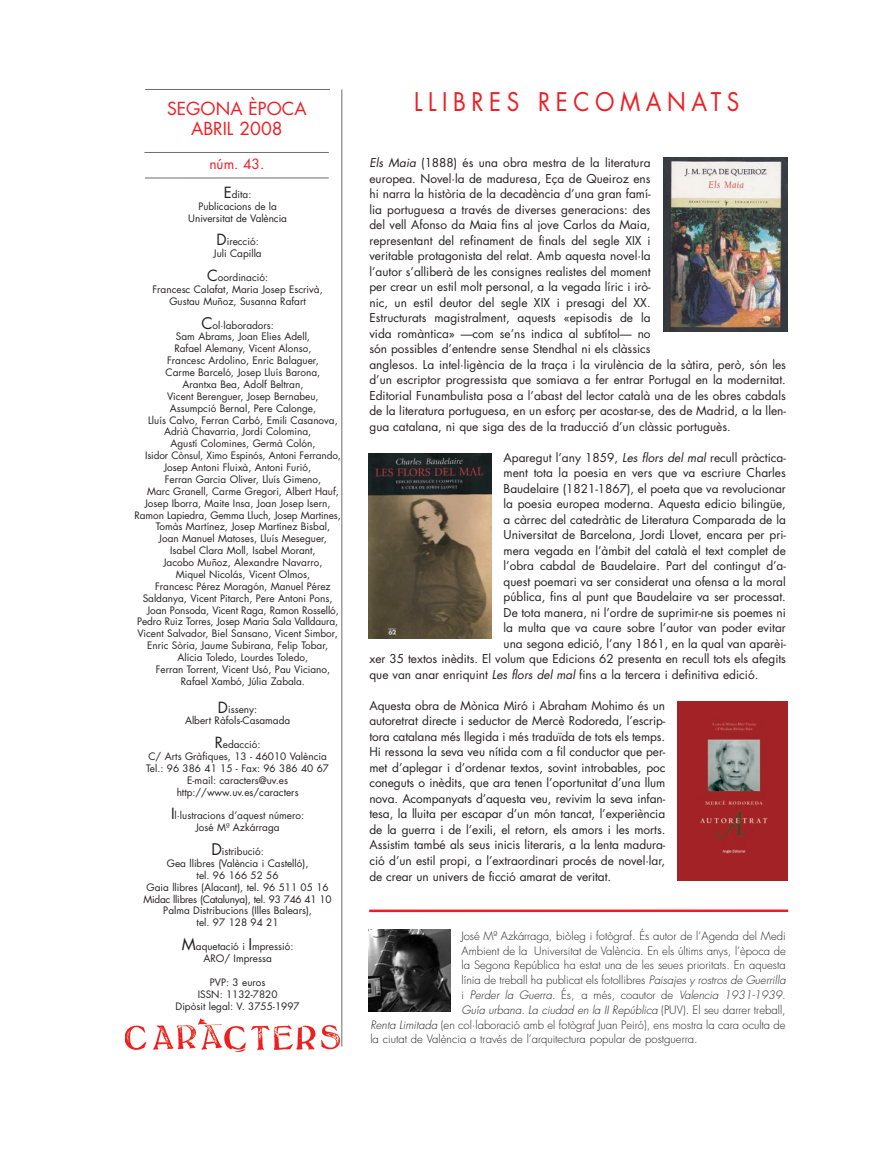
<style>
.page{position:relative;width:869px;height:1170px;background:#fff}
.page>*{position:absolute;margin:0;border:0;box-sizing:border-box;transform-origin:0 0}
.t1{font:25px "Futura";letter-spacing:.245em;color:#ee1d23;scale:.9 1}
.t2{font:17.5px "Futura";color:#ee1d23}
.t3{font:13.75px "Futura";color:#ee1d23}
.t4{font:11.88px/15.5px "Futura";color:#231f20}
.t5{font:300 11.25px "Futura";color:#231f20}
.t6{font:italic 300 11.25px "Futura";color:#231f20}
.t7{font:10px/11.9px "Futura";color:#231f20;text-align:center}
.s1{font-style:italic}
.s2{font-size:15px}
.s3{font-size:15.62px}
.s4{font-style:normal}
</style>
<div class="page">
<img style="left:126px;top:1018px;width:216px;height:35px">
<hr style="left:341px;top:89px;width:1px;height:957px;background:#6c6d70">
<hr style="left:145px;top:89px;width:185px;height:1px;background:#6c6d70">
<hr style="left:145px;top:178px;width:183px;height:1px;background:#6c6d70">
<hr style="left:369px;top:909px;width:418px;height:3px;background:#ee1d23">
<hr style="left:144px;top:152px;width:185px;height:1px;background:#6c6d70">
<img style="left:663px;top:158px;width:123px;height:173px">
<svg style="left:450px;top:929px;width:1px;height:82px"></svg>
<img style="left:368px;top:929px;width:82px;height:82px">
<img style="left:677px;top:701px;width:109px;height:179px">
<img style="left:368px;top:454px;width:123px;height:184px">
<h2 class="t2" style="left:167px;top:100px;width:141px">SEGONA EPOCA</h2>
<h1 class="t1" style="left:414px;top:91px;width:363px">LLIBRES RECOMANATS</h1>
<h2 class="t2" style="left:191px;top:120px;width:93px">ABRIL 2008</h2>
<p class="t3" style="left:209px;top:158px;width:56px">núm. 43.</p>
<h2 class="t2" style="left:249px;top:95px;width:8px">`</h2>
<p class="t4" style="left:369px;top:156px;width:418px"><span class="s1">Els Maia</span> (1888) és una obra mestra de la literatura<br>europea. Novel·la de maduresa, Eça de Queiroz ens<br>hi narra la història de la decadència d’una gran famí-<br>lia portuguesa a través de diverses generacions: des<br>del vell Afonso da Maia fins al jove Carlos da Maia,<br>representant del refinament de finals del segle XIX i<br>veritable protagonista del relat. Amb aquesta novel·la<br>l’autor s’alliberà de les consignes realistes del moment<br>per crear un estil molt personal, a la vegada líric i irò-<br>nic, un estil deutor del segle XIX i presagi del XX.<br>Estructurats magistralment, aquests «episodis de la<br>vida romàntica» —com se’ns indica al subtítol— no<br>són possibles d’entendre sense Stendhal ni els clàssics<br>anglesos. La intel·ligència de la traça i la virulència de la sàtira, però, són les d’un escriptor progressista que somiava a fer entrar Portugal en la modernitat.<br>Editorial Funambulista posa a l’abast del lector català una de les obres cabdals de la literatura portuguesa, en un esforç per acostar-se, des de Madrid, a la llen&shy;gua catalana, ni que siga des de la traducció d’un clàssic portuguès.</p>
<p class="t4" style="left:503px;top:450px;width:283px">Aparegut l’any 1859, <span class="s1">Les flors del mal</span> recull pràctica-</p>
<p class="t4" style="left:503px;top:466px;width:283px">ment tota la poesia en vers que va escriure Charles</p>
<p class="t4" style="left:503px;top:481px;width:284px">Baudelaire (1821-1867), el poeta que va revolucionar</p>
<p class="t4" style="left:503px;top:497px;width:284px">la poesia europea moderna. Aquesta edicio bilingüe,</p>
<p class="t4" style="left:503px;top:512px;width:284px">a càrrec del catedràtic de Literatura Comparada de la</p>
<p class="t4" style="left:503px;top:528px;width:284px">Universitat de Barcelona, Jordi Llovet, encara per pri-</p>
<p class="t4" style="left:503px;top:543px;width:283px">mera vegada en l’àmbit del català el text complet de</p>
<p class="t4" style="left:503px;top:559px;width:284px">l’obra cabdal de Baudelaire. Part del contingut d’a-</p>
<p class="t4" style="left:503px;top:574px;width:283px">quest poemari va ser considerat una ofensa a la moral</p>
<p class="t4" style="left:503px;top:590px;width:284px">pública, fins al punt que Baudelaire va ser processat.</p>
<p class="t4" style="left:503px;top:605px;width:284px">De tota manera, ni l’ordre de suprimir-ne sis poemes ni</p>
<p class="t4" style="left:503px;top:621px;width:284px">la multa que va caure sobre l’autor van poder evitar</p>
<p class="t4" style="left:503px;top:636px;width:284px">una segona edició, l’any 1861, en la qual van aparèi-</p>
<p class="t4" style="left:369px;top:652px;width:418px">xer 35 textos inèdits. El volum que Edicions 62 presenta en recull tots els afegits</p>
<p class="t4" style="left:369px;top:667px;width:390px">que van anar enriquint <span class="s1">Les flors del mal</span> fins a la tercera i definitiva edició.</p>
<p class="t4" style="left:369px;top:698px;width:297px;text-align:justify">Aquesta obra de Mònica Miró i Abraham Mohimo és un autoretrat directe i seductor de Mercè Rodoreda, l’escrip&shy;tora catalana més llegida i més traduïda de tots els temps.<br>Hi ressona la seva veu nítida com a fil conductor que per&shy;met d’aplegar i d’ordenar textos, sovint introbables, poc coneguts o inèdits, que ara tenen l’oportunitat d’una llum nova. Acompanyats d’aquesta veu, revivim la seva infan&shy;tesa, la lluita per escapar d’un món tancat, l’experiència de la guerra i de l’exili, el retorn, els amors i les morts.<br>Assistim també als seus inicis literaris, a la lenta madura&shy;ció d’un estil propi, a l’extraordinari procés de novel·lar, de crear un univers de ficció amarat de veritat.</p>
<p class="t7" style="left:188px;top:189px;width:100px"><span class="s2">E</span>dita:<br>Publicacions de la<br>Universitat de València</p>
<p class="t7" style="left:213px;top:236px;width:50px"><span class="s2">D</span>irecció:<br>Juli Capilla</p>
<p class="t7" style="left:152px;top:272px;width:172px"><span class="s2">C</span>oordinació:<br>Francesc Calafat, Maria Josep Escrivà,<br>Gustau Muñoz, Susanna Rafart</p>
<p class="t7" style="left:201px;top:320px;width:74px"><span class="s3">C</span>ol·laboradors:</p>
<p class="t7" style="left:176px;top:331px;width:135px">Sam Abrams, Joan Elies Adell,</p>
<p class="t7" style="left:174px;top:343px;width:138px">Rafael Alemany, Vicent Alonso,</p>
<p class="t7" style="left:167px;top:355px;width:153px">Francesc Ardolino, Enric Balaguer,</p>
<p class="t7" style="left:165px;top:367px;width:156px">Carme Barceló, Josep Lluís Barona,</p>
<p class="t7" style="left:182px;top:379px;width:122px">Arantxa Bea, Adolf Beltran,</p>
<p class="t7" style="left:167px;top:391px;width:153px">Vicent Berenguer, Josep Bernabeu,</p>
<p class="t7" style="left:170px;top:403px;width:148px">Assumpció Bernal, Pere Calonge,</p>
<p class="t7" style="left:148px;top:415px;width:191px">Lluís Calvo, Ferran Carbó, Emili Casanova,</p>
<p class="t7" style="left:164px;top:426px;width:149px">Adrià Chavarria, Jordi Colomina,</p>
<p class="t7" style="left:170px;top:438px;width:146px">Agustí Colomines, Germà Colón,</p>
<p class="t7" style="left:145px;top:450px;width:197px">Isidor Cònsul, Ximo Espinós, Antoni Ferrando,</p>
<p class="t7" style="left:164px;top:462px;width:148px">Josep Antoni Fluixà, Antoni Furió,</p>
<p class="t7" style="left:165px;top:474px;width:158px">Ferran Garcia Oliver, Lluís Gimeno,</p>
<p class="t7" style="left:147px;top:486px;width:193px">Marc Granell, Carme Gregori, Albert Hauf,</p>
<p class="t7" style="left:145px;top:498px;width:187px">Josep Iborra, Maite Insa, Joan Josep Isern,</p>
<p class="t7" style="left:135px;top:509px;width:207px">Ramon Lapiedra, Gemma Lluch, Josep Martines,</p>
<p class="t7" style="left:156px;top:521px;width:176px">Tomàs Martínez, Josep Martínez Bisbal,</p>
<p class="t7" style="left:159px;top:533px;width:169px">Joan Manuel Matoses, Lluís Meseguer,</p>
<p class="t7" style="left:170px;top:545px;width:147px">Isabel Clara Moll, Isabel Morant,</p>
<p class="t7" style="left:163px;top:557px;width:160px">Jacobo Muñoz, Alexandre Navarro,</p>
<p class="t7" style="left:176px;top:569px;width:136px">Miquel Nicolás, Vicent Olmos,</p>
<p class="t7" style="left:155px;top:581px;width:177px">Francesc Pérez Moragón, Manuel Pérez</p>
<p class="t7" style="left:143px;top:593px;width:191px">Saldanya, Vicent Pitarch, Pere Antoni Pons,</p>
<p class="t7" style="left:147px;top:604px;width:193px">Joan Ponsoda, Vicent Raga, Ramon Rosselló,</p>
<p class="t7" style="left:137px;top:616px;width:202px">Pedro Ruiz Torres, Josep Maria Sala Valldaura,</p>
<p class="t7" style="left:137px;top:628px;width:202px">Vicent Salvador, Biel Sansano, Vicent Simbor,</p>
<p class="t7" style="left:147px;top:640px;width:182px">Enric Sòria, Jaume Subirana, Felip Tobar,</p>
<p class="t7" style="left:177px;top:652px;width:132px">Alícia Toledo, Lourdes Toledo,</p>
<p class="t7" style="left:156px;top:664px;width:176px">Ferran Torrent, Vicent Usó, Pau Viciano,</p>
<p class="t7" style="left:181px;top:676px;width:126px">Rafael Xambó, Júlia Zabala.</p>
<p class="t7" style="left:185px;top:703px;width:107px"><span class="s2">D</span>isseny:<br>Albert Ràfols-Casamada</p>
<p class="t7" style="left:146px;top:739px;width:184px"><span class="s2">R</span>edacció:<br>C/ Arts Gràfiques, 13 - 46010 València<br>Tel.: 96 386 41 15 - Fax: 96 386 40 67<br>E-mail: caracters@uv.es http://www.uv.es/caracters</p>
<p class="t7" style="left:171px;top:810px;width:135px"><span class="s2">I</span>l·lustracions d’aquest número:<br>José Mª Azkárraga</p>
<p class="t7" style="left:143px;top:846px;width:190px"><span class="s3">D</span>istribució:<br>Gea llibres (València i Castelló),<br>tel. 96 166 52 56<br>Gaia llibres (Alacant), tel. 96 511 05 16<br>Midac llibres (Catalunya), tel. 93 746 41 10<br>Palma Distribucions (Illes Balears),<br>tel. 97 128 94 21</p>
<p class="t7" style="left:182px;top:941px;width:113px"><span class="s3">M</span>aquetació i <span class="s3">I</span>mpressió:<br>ARO/ Impressa</p>
<p class="t7" style="left:175px;top:976px;width:126px">PVP: 3 euros<br>ISSN: 1132-7820<br>Dipòsit legal: V. 3755-1997</p>
<p class="t5" style="left:461px;top:930px;width:325px">José Mª Azkárraga, biòleg i fotògraf. És autor de l’Agenda del Medi</p>
<p class="t5" style="left:461px;top:945px;width:325px">Ambient de la Universitat de València. En els últims anys, l’època de</p>
<p class="t5" style="left:461px;top:960px;width:325px">la Segona República ha estat una de les seues prioritats. En aquesta</p>
<p class="t5" style="left:461px;top:974px;width:325px">línia de treball ha publicat els fotollibres <span class="s1">Paisajes y rostros de Guerrilla</span></p>
<p class="t6" style="left:461px;top:989px;width:325px"><span class="s4">i</span> Perder la Guerra<span class="s4">. És, a més, coautor de</span> Valencia 1931-1939.</p>
<p class="t6" style="left:461px;top:1004px;width:325px">Guía urbana. La ciudad en la II República <span class="s4">(PUV). El seu darrer treball,</span></p>
<p class="t5" style="left:370px;top:1019px;width:416px"><span class="s1">Renta Limitada</span> (en col·laboració amb el fotògraf Juan Peiró), ens mostra la cara oculta de</p>
<p class="t5" style="left:370px;top:1033px;width:329px">la ciutat de València a través de l’arquitectura popular de postguerra.</p>
</div>
